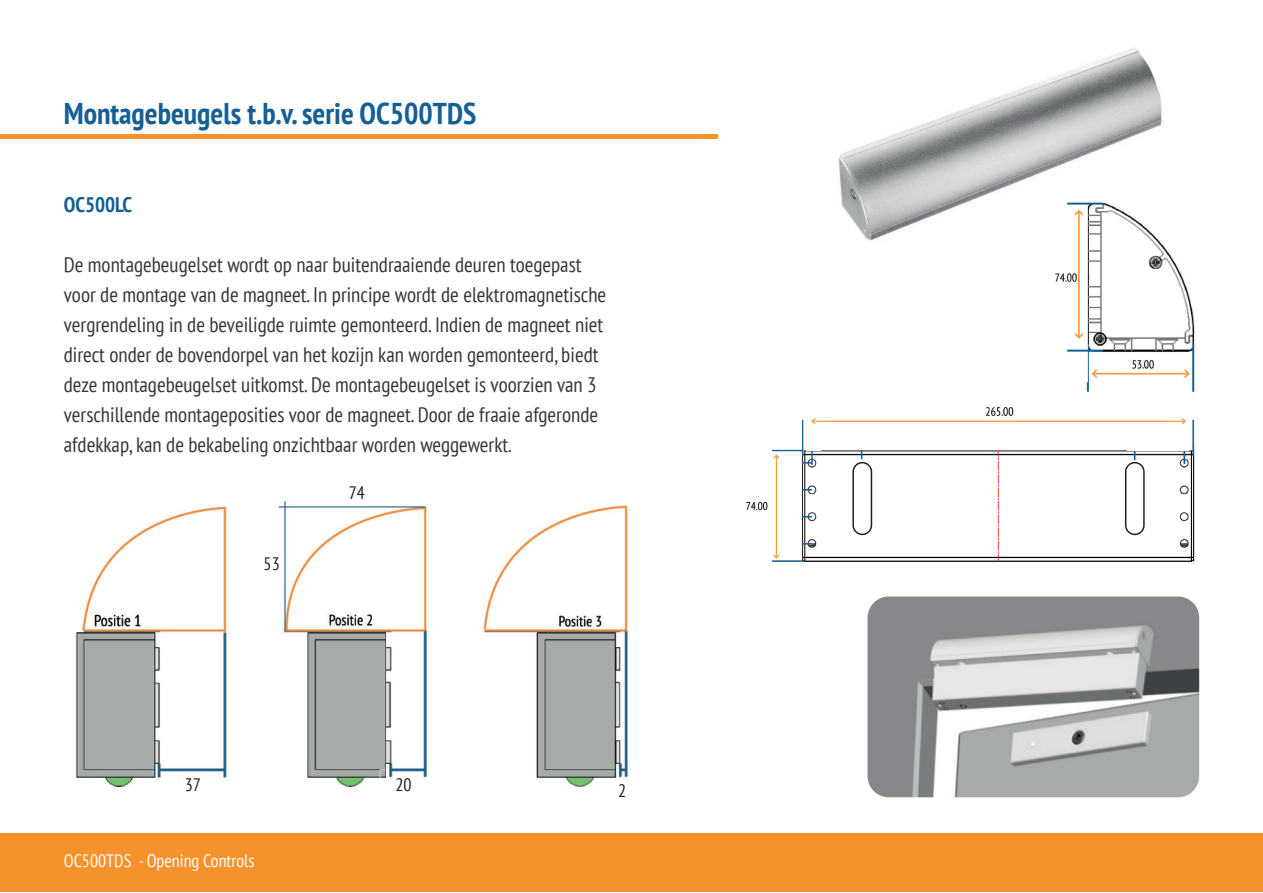
<style>
.page{position:relative;width:1263px;height:893px;background:#fff}
.page>*{position:absolute;margin:0;border:0;box-sizing:border-box;transform-origin:0 0}
.t1{font:700 condensed 30px "PT Sans";color:#155f94}
.t2{font:condensed 21px/30px "PT Sans";color:#333739}
.t3{font:700 condensed 21px "PT Sans";color:#155f94}
.t4{font:condensed 18px "PT Sans";color:#fff}
.t5{font:condensed 18px "PT Sans";color:#231f20}
</style>
<div class="page">
<img style="left:746px;top:407px;width:449px;height:155px">
<div style="left:0;top:134px;width:718px;height:5px;background:#f6922c"></div>
<img style="left:839px;top:48px;width:323px;height:193px">
<img style="left:75px;top:501px;width:553px;height:287px">
<img style="left:867px;top:596px;width:332px;height:201px">
<img style="left:1054px;top:186px;width:141px;height:206px">
<div style="left:0;top:833px;width:1263px;height:59px;background:#f6922c"></div>
<div style="left:264px;top:552px;width:19px;height:29px;background:#fff"></div>
<div style="left:349px;top:480px;width:70px;height:25px;background:#fff"></div>
<div style="left:395px;top:773px;width:27px;height:24px;background:#fff"></div>
<div style="left:185px;top:773px;width:26px;height:24px;background:#fff"></div>
<div style="left:618px;top:779px;width:20px;height:19px;background:#fff"></div>
<div style="left:836px;top:460px;width:40px;height:84px;background:#fff"></div>
<div style="left:1115px;top:460px;width:40px;height:84px;background:#fff"></div>
<div style="left:806px;top:426px;width:15px;height:24px;background:#fff"></div>
<div style="left:853px;top:431px;width:14px;height:19px;background:#fff"></div>
<div style="left:1127px;top:426px;width:61px;height:24px;background:#fff"></div>
<div style="left:844px;top:535px;width:32px;height:20px;background:#fff"></div>
<div style="left:782px;top:460px;width:20px;height:88px;background:#fff"></div>
<div style="left:846px;top:459px;width:15px;height:5px;background:#fff"></div>
<svg style="left:852px;top:462px;width:20px;height:73px"></svg>
<svg style="left:1125px;top:462px;width:20px;height:73px"></svg>
<h1 class="t1" style="left:64px;top:94px;width:414px">Montagebeugels t.b.v. serie OC500TDS</h1>
<p class="t3" style="left:64px;top:191px;width:70px">OC500LC</p>
<p class="t2" style="left:64px;top:249px;width:544px">De montagebeugelset wordt op naar buitendraaiende deuren toegepast voor de montage van de magneet. In principe wordt de elektromagnetische vergrendeling in de beveiligde ruimte gemonteerd. Indien de magneet niet direct onder de bovendorpel van het kozijn kan worden gemonteerd, biedt deze montagebeugelset uitkomst. De montagebeugelset is voorzien van 3 verschillende montageposities voor de magneet. Door de fraaie afgeronde afdekkap, kan de bekabeling onzichtbaar worden weggewerkt.</p>
<p class="t5" style="left:264px;top:552px;width:18px">53</p>
<p class="t5" style="left:349px;top:481px;width:18px">74</p>
<p class="t5" style="left:185px;top:773px;width:18px">37</p>
<p class="t5" style="left:395px;top:773px;width:18px">20</p>
<p class="t5" style="left:618px;top:779px;width:10px">2</p>
<p class="t4" style="left:64px;top:849px;width:192px">OC500TDS - Opening Controls</p>
</div>
